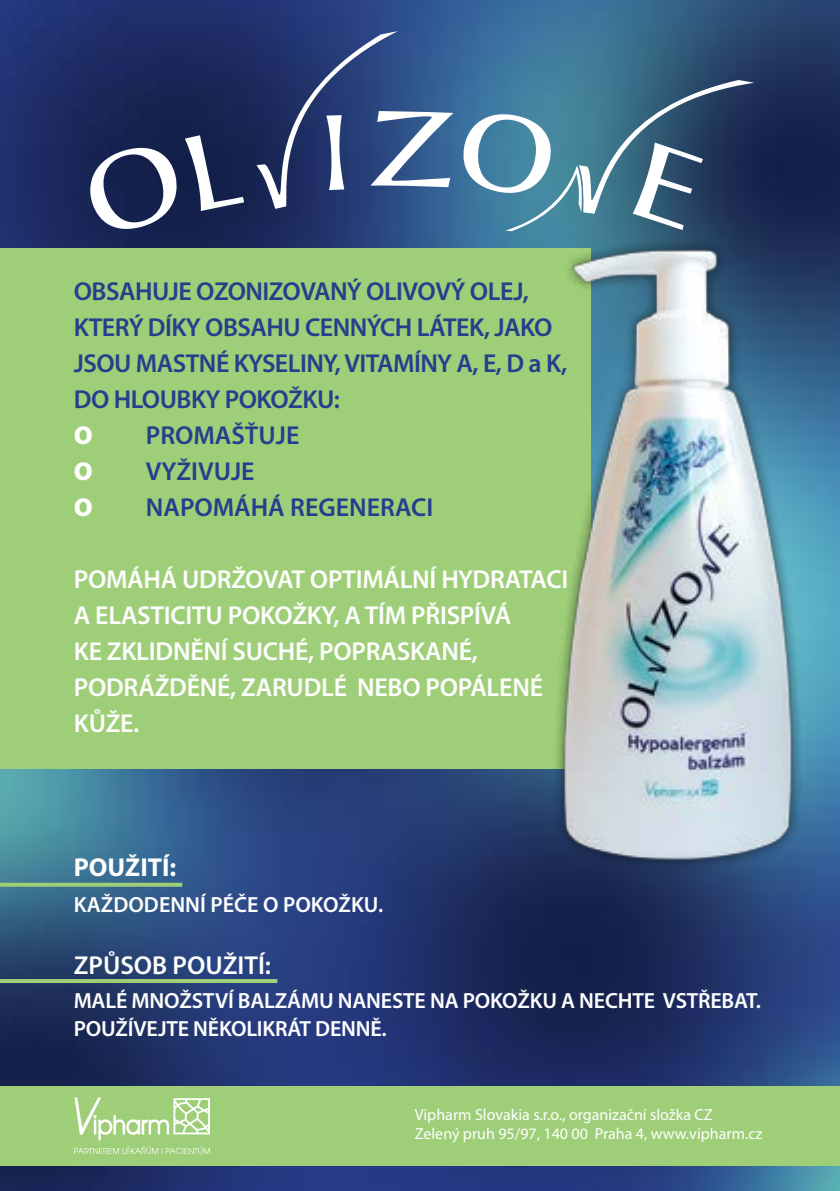
<style>
.page{position:relative;width:840px;height:1191px;background:#fff}
.page>*{position:absolute;margin:0;border:0;box-sizing:border-box;transform-origin:0 0}
.t1{font:600 26px/36px "Myriad Pro";letter-spacing:-.01em;color:#fff}
.t2{font:600 26px/36px "Myriad Pro";letter-spacing:-.02em;color:#25408f}
.t3{font:600 26px "Myriad Pro";color:#25408f}
.t4{font:700 26px "Myriad Pro";color:#fff}
.t5{font:900 26px "Myriad Pro";color:#fff}
.t6{font:600 22px/28px "Myriad Pro";letter-spacing:-.01em;color:#fff}
.t7{font:16px/19.2px "Myriad Pro";color:#fff}
</style>
<div class="page">
<img style="left:0;top:0;width:839px;height:147px">
<img style="left:0;top:147px;width:839px;height:1044px">
<svg style="left:74px;top:1097px;width:136px;height:43px"></svg>
<svg style="left:74px;top:1146px;width:136px;height:8px"></svg>
<svg style="left:86px;top:135px;width:158px;height:99px"></svg>
<svg style="left:256px;top:31px;width:197px;height:178px;background:#405788"></svg>
<svg style="left:460px;top:80px;width:294px;height:151px;background:#4e7892"></svg>
<p class="t2" style="left:74px;top:274px;width:494px">OBSAHUJE OZONIZOVANÝ OLIVOVÝ OLEJ, KTERÝ DÍKY OBSAHU CENNÝCH LÁTEK, JAKO JSOU MASTNÉ KYSELINY, VITAMÍNY A, E, D a K, DO HLOUBKY POKOŽKU:</p>
<p class="t5" style="left:74px;top:420px;width:20px">O</p>
<p class="t3" style="left:146px;top:421px;width:155px">PROMAŠŤUJE</p>
<p class="t5" style="left:74px;top:457px;width:20px">O</p>
<p class="t3" style="left:146px;top:457px;width:110px">VYŽIVUJE</p>
<p class="t5" style="left:74px;top:493px;width:20px">O</p>
<p class="t3" style="left:146px;top:493px;width:289px">NAPOMÁHÁ REGENERACI</p>
<p class="t1" style="left:74px;top:562px;width:495px">POMÁHÁ UDRŽOVAT OPTIMÁLNÍ HYDRATACI<br>A ELASTICITU POKOŽKY, A TÍM PŘISPÍVÁ<br>KE ZKLIDNĚNÍ SUCHÉ, POPRASKANÉ,<br>PODRÁŽDĚNÉ, ZARUDLÉ NEBO POPÁLENÉ<br>KŮŽE.</p>
<p class="t4" style="left:74px;top:852px;width:104px">POUŽITÍ:</p>
<p class="t6" style="left:74px;top:891px;width:311px">KAŽDODENNÍ PÉČE O POKOŽKU.</p>
<p class="t1" style="left:74px;top:947px;width:199px">ZPŮSOB POUŽITÍ:</p>
<p class="t6" style="left:74px;top:987px;width:688px">MALÉ MNOŽSTVÍ BALZÁMU NANESTE NA POKOŽKU A NECHTE VSTŘEBAT.<br>POUŽÍVEJTE NĚKOLIKRÁT DENNĚ.</p>
<p class="t7" style="left:414px;top:1105px;width:349px">Vipharm Slovakia s.r.o., organizační složka CZ<br>Zelený pruh 95/97, 140 00 Praha 4, www.vipharm.cz</p>
</div>
